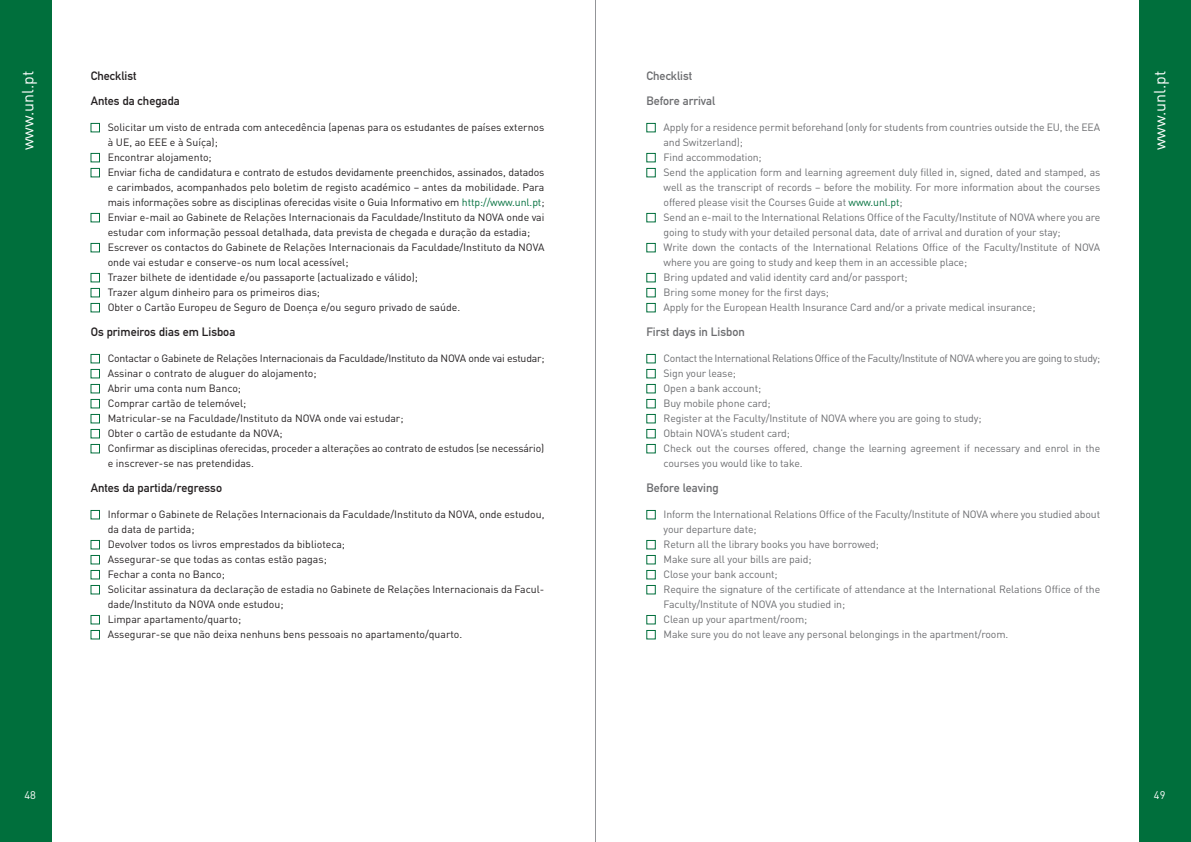
<style>
.page{position:relative;width:1191px;height:842px;background:#fff}
.page>*{position:absolute;margin:0;border:0;box-sizing:border-box;transform-origin:0 0}
.t1{font:16px "DIN";color:#fff}
.t2{font:500 12px/25px "DIN";color:#231f20}
.t3{font:500 12px/25px "DIN";color:#6c6d70}
.t4{font:11px "DIN";color:#fff}
.t5{font:10.5px/15px "DIN";color:#231f20}
.t6{font:10.5px/15px "DIN";letter-spacing:-.01em;color:#6c6d70}
.s1{color:#006f3c}
</style>
<div class="page">
<div style="left:0;top:0;width:51px;height:842px;background:#006f3c"></div>
<div style="left:1140px;top:0;width:51px;height:842px;background:#006f3c"></div>
<hr style="left:595px;top:0;width:1px;height:842px;background:#939598">
<div style="left:91px;top:123px;width:9px;height:9px;border:1px solid #006f3c"></div>
<div style="left:91px;top:153px;width:9px;height:9px;border:1px solid #006f3c"></div>
<div style="left:91px;top:168px;width:9px;height:9px;border:1px solid #006f3c"></div>
<div style="left:91px;top:213px;width:9px;height:9px;border:1px solid #006f3c"></div>
<div style="left:91px;top:243px;width:9px;height:9px;border:1px solid #006f3c"></div>
<div style="left:91px;top:273px;width:9px;height:9px;border:1px solid #006f3c"></div>
<div style="left:91px;top:288px;width:9px;height:9px;border:1px solid #006f3c"></div>
<div style="left:91px;top:303px;width:9px;height:9px;border:1px solid #006f3c"></div>
<div style="left:91px;top:354px;width:9px;height:9px;border:1px solid #006f3c"></div>
<div style="left:91px;top:369px;width:9px;height:9px;border:1px solid #006f3c"></div>
<div style="left:91px;top:384px;width:9px;height:9px;border:1px solid #006f3c"></div>
<div style="left:91px;top:399px;width:9px;height:9px;border:1px solid #006f3c"></div>
<div style="left:91px;top:414px;width:9px;height:9px;border:1px solid #006f3c"></div>
<div style="left:91px;top:429px;width:9px;height:9px;border:1px solid #006f3c"></div>
<div style="left:91px;top:444px;width:9px;height:9px;border:1px solid #006f3c"></div>
<div style="left:91px;top:510px;width:9px;height:9px;border:1px solid #006f3c"></div>
<div style="left:91px;top:540px;width:9px;height:9px;border:1px solid #006f3c"></div>
<div style="left:91px;top:555px;width:9px;height:9px;border:1px solid #006f3c"></div>
<div style="left:91px;top:570px;width:9px;height:9px;border:1px solid #006f3c"></div>
<div style="left:91px;top:585px;width:9px;height:9px;border:1px solid #006f3c"></div>
<div style="left:91px;top:615px;width:9px;height:9px;border:1px solid #006f3c"></div>
<div style="left:91px;top:630px;width:9px;height:9px;border:1px solid #006f3c"></div>
<div style="left:646px;top:123px;width:9px;height:9px;border:1px solid #006f3c"></div>
<div style="left:646px;top:153px;width:9px;height:9px;border:1px solid #006f3c"></div>
<div style="left:646px;top:168px;width:9px;height:9px;border:1px solid #006f3c"></div>
<div style="left:646px;top:213px;width:9px;height:9px;border:1px solid #006f3c"></div>
<div style="left:646px;top:243px;width:9px;height:9px;border:1px solid #006f3c"></div>
<div style="left:646px;top:273px;width:9px;height:9px;border:1px solid #006f3c"></div>
<div style="left:646px;top:288px;width:9px;height:9px;border:1px solid #006f3c"></div>
<div style="left:646px;top:303px;width:9px;height:9px;border:1px solid #006f3c"></div>
<div style="left:646px;top:354px;width:9px;height:9px;border:1px solid #006f3c"></div>
<div style="left:646px;top:369px;width:9px;height:9px;border:1px solid #006f3c"></div>
<div style="left:646px;top:384px;width:9px;height:9px;border:1px solid #006f3c"></div>
<div style="left:646px;top:399px;width:9px;height:9px;border:1px solid #006f3c"></div>
<div style="left:646px;top:414px;width:9px;height:9px;border:1px solid #006f3c"></div>
<div style="left:646px;top:429px;width:9px;height:9px;border:1px solid #006f3c"></div>
<div style="left:646px;top:444px;width:9px;height:9px;border:1px solid #006f3c"></div>
<div style="left:646px;top:510px;width:9px;height:9px;border:1px solid #006f3c"></div>
<div style="left:646px;top:540px;width:9px;height:9px;border:1px solid #006f3c"></div>
<div style="left:646px;top:555px;width:9px;height:9px;border:1px solid #006f3c"></div>
<div style="left:646px;top:570px;width:9px;height:9px;border:1px solid #006f3c"></div>
<h1 class="t1" style="left:18px;top:150px;width:81px;rotate:-90deg">www.unl.pt</h1>
<p class="t2" style="left:91px;top:63px;width:91px">Checklist<br>Antes da chegada</p>
<p class="t5" style="left:108px;top:120px;width:438px">Solicitar um visto de entrada com antecedência (apenas para os estudantes de países externos à UE, ao EEE e à Suíça);<br>Encontrar alojamento;<br>Enviar ficha de candidatura e contrato de estudos devidamente preenchidos, assinados, datados e carimbados, acompanhados pelo boletim de registo académico – antes da mobilidade. Para mais informações sobre as disciplinas oferecidas visite o Guia Informativo em <span class="s1">http://www.unl.pt</span>; Enviar e-mail ao Gabinete de Relações Internacionais da Faculdade/Instituto da NOVA onde vai estudar com informação pessoal detalhada, data prevista de chegada e duração da estadia; Escrever os contactos do Gabinete de Relações Internacionais da Faculdade/Instituto da NOVA onde vai estudar e conserve-os num local acessível;<br>Trazer bilhete de identidade e/ou passaporte (actualizado e válido);<br>Trazer algum dinheiro para os primeiros dias;<br>Obter o Cartão Europeu de Seguro de Doença e/ou seguro privado de saúde.</p>
<p class="t2" style="left:91px;top:319px;width:146px">Os primeiros dias em Lisboa</p>
<p class="t5" style="left:108px;top:351px;width:438px">Contactar o Gabinete de Relações Internacionais da Faculdade/Instituto da NOVA onde vai estudar; Assinar o contrato de aluguer do alojamento;<br>Abrir uma conta num Banco;<br>Comprar cartão de telemóvel;<br>Matricular-se na Faculdade/Instituto da NOVA onde vai estudar;<br>Obter o cartão de estudante da NOVA;<br>Confirmar as disciplinas oferecidas, proceder a alterações ao contrato de estudos (se necessário) e inscrever-se nas pretendidas.</p>
<p class="t2" style="left:91px;top:475px;width:133px">Antes da partida/regresso</p>
<p class="t5" style="left:108px;top:507px;width:438px">Informar o Gabinete de Relações Internacionais da Faculdade/Instituto da NOVA, onde estudou, da data de partida;<br>Devolver todos os livros emprestados da biblioteca;<br>Assegurar-se que todas as contas estão pagas;<br>Fechar a conta no Banco;<br>Solicitar assinatura da declaração de estadia no Gabinete de Relações Internacionais da Facul&shy;dade/Instituto da NOVA onde estudou;<br>Limpar apartamento/quarto;<br>Assegurar-se que não deixa nenhuns bens pessoais no apartamento/quarto.</p>
<p class="t4" style="left:25px;top:789px;width:13px">48</p>
<p class="t3" style="left:646px;top:63px;width:70px">Checklist<br>Before arrival</p>
<p class="t6" style="left:663px;top:120px;width:438px">Apply for a residence permit beforehand (only for students from countries outside the EU, the EEA and Switzerland);<br>Find accommodation;<br>Send the application form and learning agreement duly filled in, signed, dated and stamped, as well as the transcript of records – before the mobility. For more information about the courses offered please visit the Courses Guide at <span class="s1">www.unl.pt</span>;<br>Send an e-mail to the International Relations Office of the Faculty/Institute of NOVA where you are going to study with your detailed personal data, date of arrival and duration of your stay;<br>Write down the contacts of the International Relations Office of the Faculty/Institute of NOVA where you are going to study and keep them in an accessible place;<br>Bring updated and valid identity card and/or passport;<br>Bring some money for the first days;<br>Apply for the European Health Insurance Card and/or a private medical insurance;</p>
<p class="t3" style="left:646px;top:319px;width:100px">First days in Lisbon</p>
<p class="t6" style="left:663px;top:351px;width:438px">Contact the International Relations Office of the Faculty/Institute of NOVA where you are going to study; Sign your lease;<br>Open a bank account;<br>Buy mobile phone card;<br>Register at the Faculty/Institute of NOVA where you are going to study;<br>Obtain NOVA’s student card;<br>Check out the courses offered, change the learning agreement if necessary and enrol in the courses you would like to take.</p>
<p class="t3" style="left:646px;top:475px;width:74px">Before leaving</p>
<p class="t6" style="left:663px;top:507px;width:438px">Inform the International Relations Office of the Faculty/Institute of NOVA where you studied about your departure date;<br>Return all the library books you have borrowed;<br>Make sure all your bills are paid;<br>Close your bank account;<br>Require the signature of the certificate of attendance at the International Relations Office of the Faculty/Institute of NOVA you studied in;<br>Clean up your apartment/room;<br>Make sure you do not leave any personal belongings in the apartment/room.</p>
<h1 class="t1" style="left:1149px;top:150px;width:81px;rotate:-90deg">www.unl.pt</h1>
<p class="t4" style="left:1154px;top:789px;width:13px">49</p>
</div>
